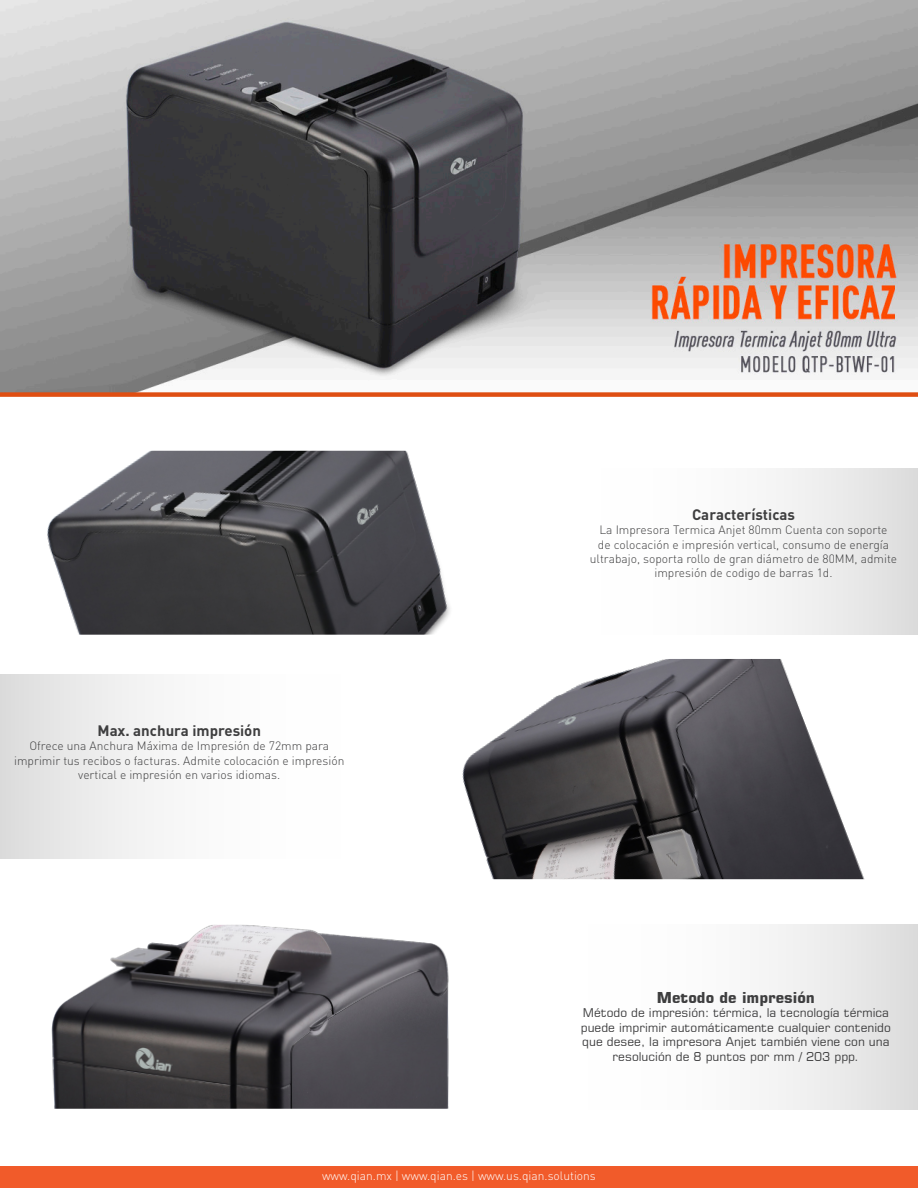
<style>
.page{position:relative;width:918px;height:1188px;background:#fff}
.page>*{position:absolute;margin:0;border:0;box-sizing:border-box;transform-origin:0 0}
.t1{font:700 15px "DIN Pro";color:#3e3e3f}
.t2{font:700 15px "Square 721 BT";color:#3e3e3f}
.t3{font:300 12px/14.4px "DIN Pro";color:#3e3e3f;text-align:center}
.t4{font:12px/14.4px "Square 721 BT";color:#3e3e3f;text-align:center}
.t5{font:300 12px "DIN Pro";color:#fff}
</style>
<div class="page">
<div style="left:0;top:1167px;width:918px;height:21px;background:#f15b2a"></div>
<img style="left:0;top:0;width:918px;height:392px">
<div style="left:0;top:392px;width:918px;height:5px;background:#df4e12"></div>
<img style="left:51px;top:925px;width:398px;height:184px">
<div style="left:559px;top:925px;width:359px;height:184px;background:linear-gradient(to right,#fff,#e2e2e2)"></div>
<div style="left:0;top:675px;width:369px;height:184px;background:linear-gradient(to right,#e2e2e2,#fff)"></div>
<div style="left:574px;top:468px;width:344px;height:167px;background:linear-gradient(to right,#fff,#e3e3e3)"></div>
<img style="left:462px;top:659px;width:403px;height:220px">
<img style="left:47px;top:451px;width:403px;height:184px">
<p class="t1" style="left:98px;top:718px;width:165px">Max. anchura impresión</p>
<p class="t3" style="left:14px;top:738px;width:332px">Ofrece una Anchura Máxima de Impresión de 72mm para imprimir tus recibos o facturas. Admite colocación e impresión vertical e impresión en varios idiomas.</p>
<p class="t1" style="left:692px;top:502px;width:104px">Características</p>
<p class="t3" style="left:590px;top:522px;width:309px">La Impresora Termica Anjet 80mm Cuenta con soporte<br>de colocación e impresión vertical, consumo de energía ultrabajo, soporta rollo de gran diámetro de 80MM, admite impresión de codigo de barras 1d.</p>
<p class="t2" style="left:657px;top:988px;width:160px">Metodo de impresión</p>
<p class="t4" style="left:581px;top:1006px;width:312px">Método de impresión: térmica, la tecnología térmica puede imprimir automáticamente cualquier contenido que desee, la impresora Anjet también viene con una resolución de 8 puntos por mm / 203 ppp.</p>
<p class="t5" style="left:322px;top:1167px;width:275px">www.qian.mx | www.qian.es | www.us.qian.solutions</p>
</div>
